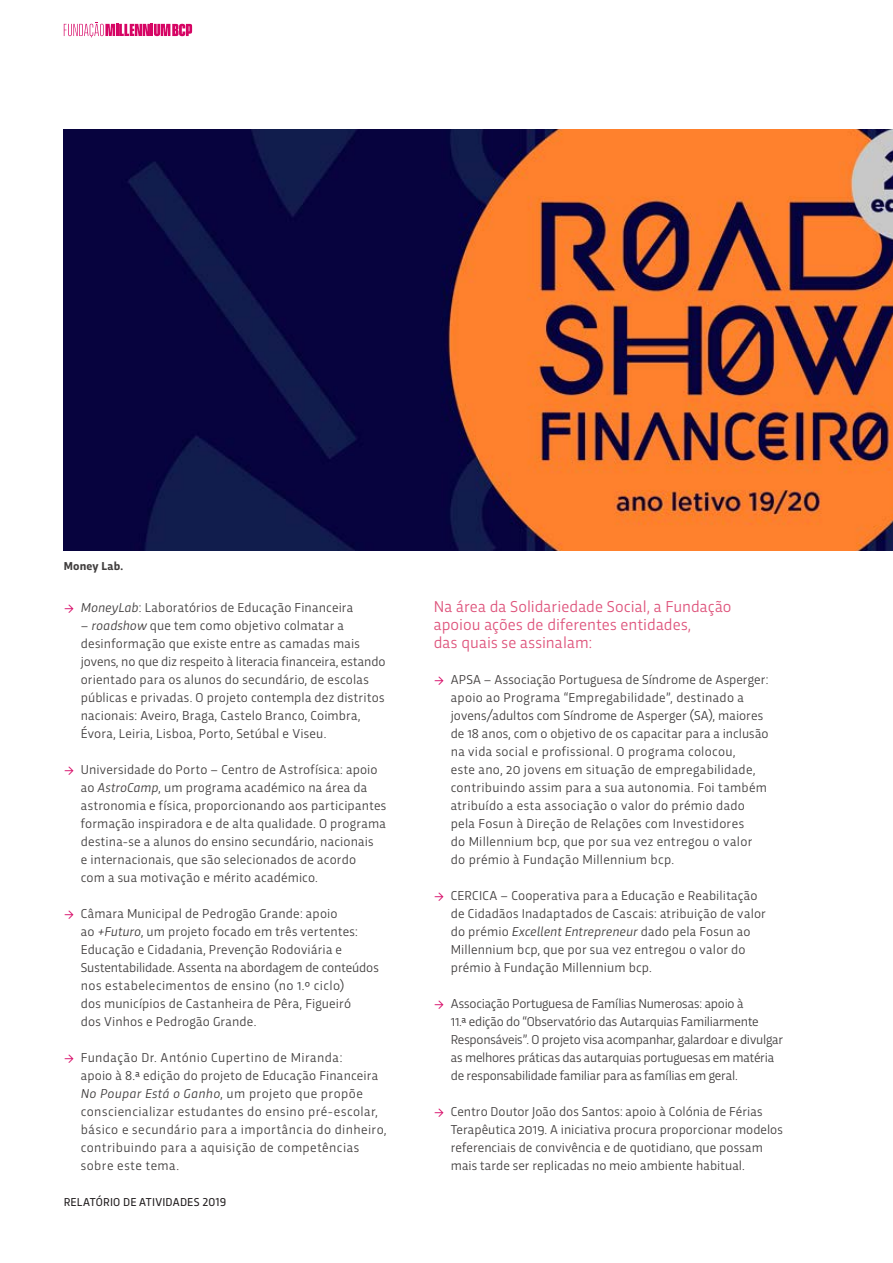
<style>
.page{position:relative;width:893px;height:1263px;background:#fff}
.page>*{position:absolute;margin:0;border:0;box-sizing:border-box;transform-origin:0 0}
.t1{font:16.5px/18px "Trasandina";letter-spacing:.005em;color:#de537b}
.t2{font:13.5px/18px "Trasandina";letter-spacing:.015em;color:#403d3d}
.t3{font:13.5px/18px "Trasandina";letter-spacing:-.015em;color:#403d3d}
.t4{font:12px "Trasandina";letter-spacing:.015em;color:#231f20}
.t5{font:700 12px "Trasandina";letter-spacing:.015em;color:#403d3d}
.s1{font-style:italic}
</style>
<div class="page">
<svg style="left:64px;top:23px;width:128px;height:14px"></svg>
<img style="left:64px;top:130px;width:829px;height:421px">
<p class="t5" style="left:64px;top:557px;width:61px">Money Lab.</p>
<p class="t2" style="left:81px;top:597px;width:274px"><span class="s1">MoneyLab</span>: Laboratórios de Educação Financeira</p>
<p class="t2" style="left:81px;top:615px;width:306px">– <span class="s1">roadshow</span> que tem como objetivo colmatar a desinformação que existe entre as camadas mais jovens, no que diz respeito à literacia financeira, estando orientado para os alunos do secundário, de escolas públicas e privadas. O projeto contempla dez distritos nacionais: Aveiro, Braga, Castelo Branco, Coimbra, Évora, Leiria, Lisboa, Porto, Setúbal e Viseu.</p>
<p class="t2" style="left:81px;top:759px;width:307px">Universidade do Porto – Centro de Astrofísica: apoio ao <span class="s1">AstroCamp</span>, um programa académico na área da astronomia e física, proporcionando aos participantes formação inspiradora e de alta qualidade. O programa destina-se a alunos do ensino secundário, nacionais<br>e internacionais, que são selecionados de acordo<br>com a sua motivação e mérito académico.</p>
<p class="t2" style="left:81px;top:903px;width:300px">Câmara Municipal de Pedrogão Grande: apoio<br>ao <span class="s1">+Futuro</span>, um projeto focado em três vertentes:<br>Educação e Cidadania, Prevenção Rodoviária e Sustentabilidade. Assenta na abordagem de conteúdos nos estabelecimentos de ensino (no 1.º ciclo)<br>dos municípios de Castanheira de Pêra, Figueiró<br>dos Vinhos e Pedrogão Grande.</p>
<p class="t2" style="left:81px;top:1047px;width:307px">Fundação Dr. António Cupertino de Miranda:<br>apoio à 8.ª edição do projeto de Educação Financeira <span class="s1">No Poupar Está o Ganho</span>, um projeto que propõe consciencializar estudantes do ensino pré-escolar, básico e secundário para a importância do dinheiro, contribuindo para a aquisição de competências sobre este tema.</p>
<p class="t4" style="left:64px;top:1193px;width:164px">RELATÓRIO DE ATIVIDADES 2019</p>
<p class="t1" style="left:434px;top:596px;width:299px">Na área da Solidariedade Social, a Fundação apoiou ações de diferentes entidades,<br>das quais se assinalam:</p>
<p class="t2" style="left:451px;top:669px;width:319px">APSA – Associação Portuguesa de Síndrome de Asperger: apoio ao Programa “Empregabilidade”, destinado a jovens/adultos com Síndrome de Asperger (SA), maiores de 18 anos, com o objetivo de os capacitar para a inclusão na vida social e profissional. O programa colocou,<br>este ano, 20 jovens em situação de empregabilidade, contribuindo assim para a sua autonomia. Foi também atribuído a esta associação o valor do prémio dado pela Fosun à Direção de Relações com Investidores<br>do Millennium bcp, que por sua vez entregou o valor do prémio à Fundação Millennium bcp.</p>
<p class="t2" style="left:451px;top:885px;width:317px">CERCICA – Cooperativa para a Educação e Reabilitação de Cidadãos Inadaptados de Cascais: atribuição de valor do prémio <span class="s1">Excellent Entrepreneur</span> dado pela Fosun ao Millennium bcp, que por sua vez entregou o valor do prémio à Fundação Millennium bcp.</p>
<p class="t3" style="left:451px;top:993px;width:334px">Associação Portuguesa de Famílias Numerosas: apoio à<br>11.ª edição do “Observatório das Autarquias Familiarmente Responsáveis”. O projeto visa acompanhar, galardoar e divulgar as melhores práticas das autarquias portuguesas em matéria de responsabilidade familiar para as famílias em geral.</p>
<p class="t2" style="left:451px;top:1101px;width:334px">Centro Doutor João dos Santos: apoio à Colónia de Férias Terapêutica 2019. A iniciativa procura proporcionar modelos referenciais de convivência e de quotidiano, que possam mais tarde ser replicadas no meio ambiente habitual.</p>
</div>
